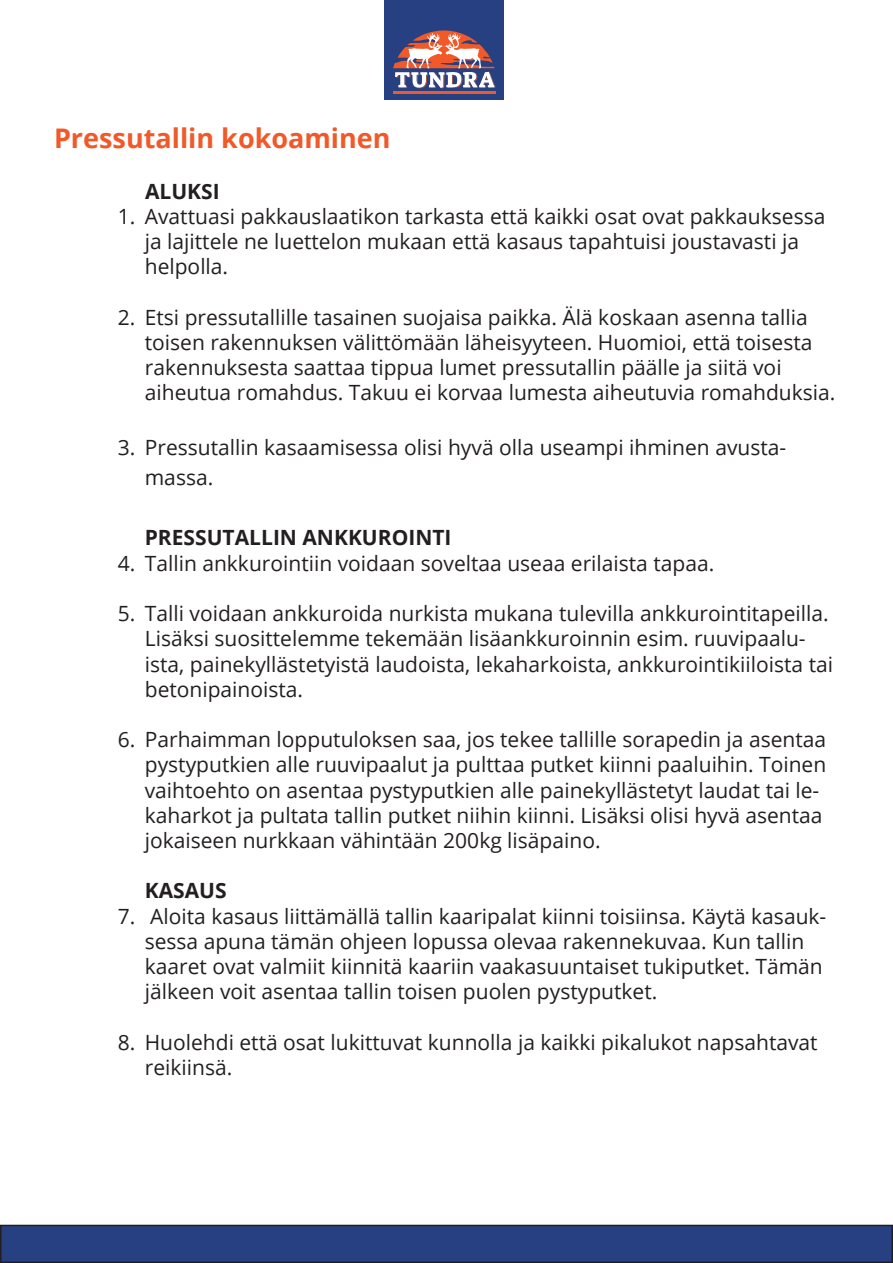
<style>
.page{position:relative;width:893px;height:1263px;background:#fff}
.page>*{position:absolute;margin:0;border:0;box-sizing:border-box;transform-origin:0 0}
.t1{font:700 27px "Open Sans";color:#f15929}
.lista{font:21px/25.2px "Open Sans";color:#231f20}
.lista-2{font:700 21px "Open Sans";color:#231f20}
</style>
<div class="page">
<div style="left:1px;top:1225px;width:891px;height:37px;background:#264081"></div>
<div style="left:0;top:1225px;width:893px;height:38px;border:2px solid #231f20"></div>
<div style="left:385px;top:0;width:119px;height:100px;background:#264081"></div>
<svg style="left:393px;top:30px;width:102px;height:59px"></svg>
<hr style="left:394px;top:91px;width:102px;height:3px;background:#f15929">
<p class="t1" style="left:54px;top:119px;width:338px">Pressutallin kokoaminen</p>
<p class="lista-2" style="left:145px;top:176px;width:76px">ALUKSI</p>
<p class="lista" style="left:145px;top:203px;width:682px;text-indent:-27px">1. Avattuasi pakkauslaatikon tarkasta että kaikki osat ovat pakkauksessa ja lajittele ne luettelon mukaan että kasaus tapahtuisi joustavasti ja helpolla.</p>
<p class="lista" style="left:145px;top:304px;width:692px;text-indent:-27px">2. Etsi pressutallille tasainen suojaisa paikka. Älä koskaan asenna tallia toisen rakennuksen välittömään läheisyyteen. Huomioi, että toisesta rakennuksesta saattaa tippua lumet pressutallin päälle ja siitä voi aiheutua romahdus. Takuu ei korvaa lumesta aiheutuvia romahduksia.</p>
<p class="lista" style="left:145px;top:432px;width:643px;line-height:30px;text-indent:-27px">3. Pressutallin kasaamisessa olisi hyvä olla useampi ihminen avusta&shy;massa.</p>
<p class="lista-2" style="left:145px;top:523px;width:308px">PRESSUTALLIN ANKKUROINTI</p>
<p class="lista" style="left:118px;top:550px;width:598px">4. Tallin ankkurointiin voidaan soveltaa useaa erilaista tapaa.</p>
<p class="lista" style="left:145px;top:600px;width:690px;text-indent:-27px">5. Talli voidaan ankkuroida nurkista mukana tulevilla ankkurointitapeilla.<br>Lisäksi suosittelemme tekemään lisäankkuroinnin esim. ruuvipaalu&shy;ista, painekyllästetyistä laudoista, lekaharkoista, ankkurointikiiloista tai betonipainoista.</p>
<p class="lista" style="left:145px;top:726px;width:683px;text-indent:-27px">6. Parhaimman lopputuloksen saa, jos tekee tallille sorapedin ja asentaa pystyputkien alle ruuvipaalut ja pulttaa putket kiinni paaluihin. Toinen vaihtoehto on asentaa pystyputkien alle painekyllästetyt laudat tai le&shy;kaharkot ja pultata tallin putket niihin kiinni. Lisäksi olisi hyvä asentaa jokaiseen nurkkaan vähintään 200kg lisäpaino.</p>
<p class="lista-2" style="left:145px;top:876px;width:83px">KASAUS</p>
<p class="lista" style="left:145px;top:903px;width:683px;text-indent:-27px">7. Aloita kasaus liittämällä tallin kaaripalat kiinni toisiinsa. Käytä kasauk&shy;sessa apuna tämän ohjeen lopussa olevaa rakennekuvaa. Kun tallin kaaret ovat valmiit kiinnitä kaariin vaakasuuntaiset tukiputket. Tämän jälkeen voit asentaa tallin toisen puolen pystyputket.</p>
<p class="lista" style="left:145px;top:1029px;width:674px;text-indent:-27px">8. Huolehdi että osat lukittuvat kunnolla ja kaikki pikalukot napsahtavat reikiinsä.</p>
</div>
